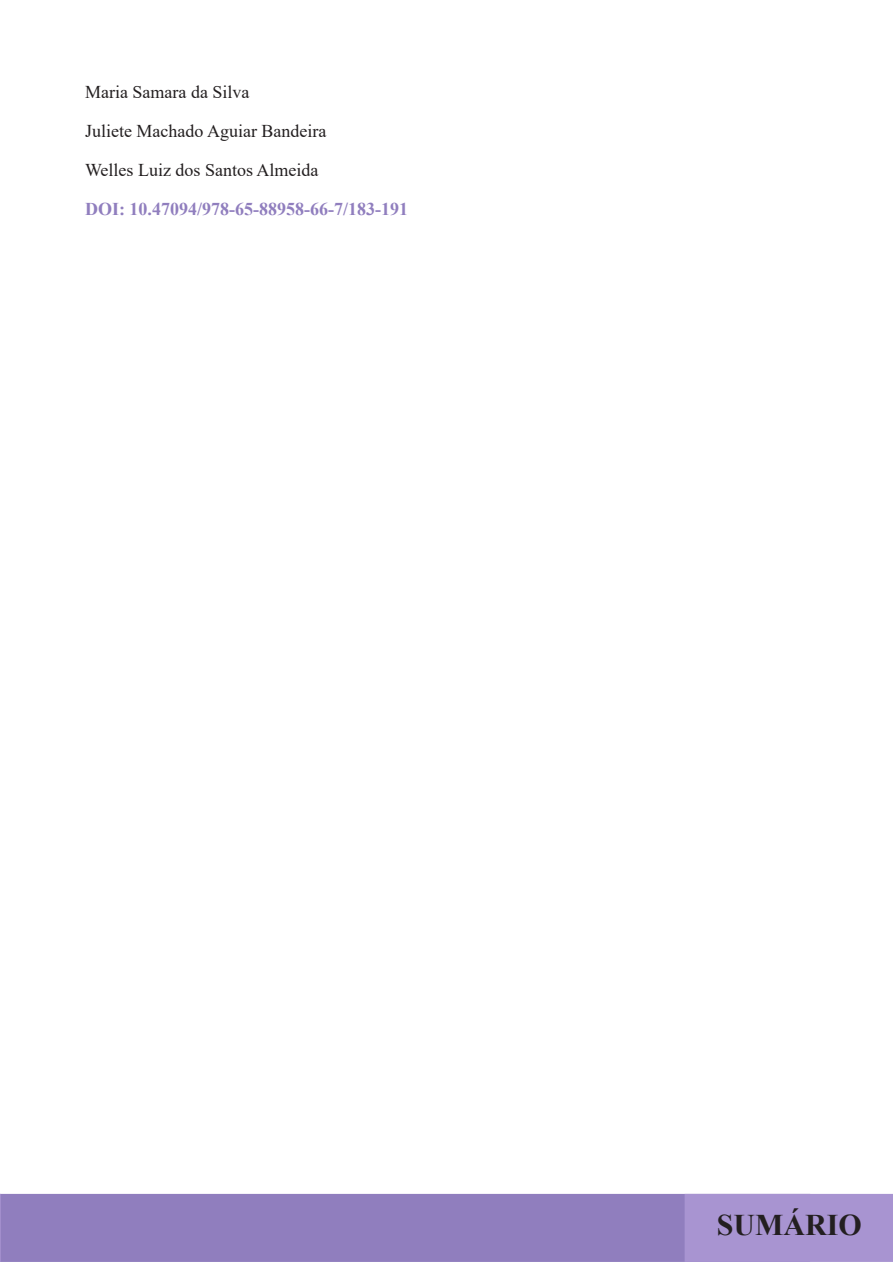
<style>
.page{position:relative;width:893px;height:1263px;background:#fff}
.page>*{position:absolute;margin:0;border:0;box-sizing:border-box;transform-origin:0 0}
.t1{font:700 30px "Times New Roman";color:#231f20}
.t2{font:18px "Times New Roman";color:#231f20}
.t3{font:700 18px "Times New Roman";color:#907ebe}
</style>
<div class="page">
<div style="left:0;top:1194px;width:810px;height:68px;background:#907ebe"></div>
<svg style="left:0;top:1194px;width:1px;height:68px"></svg>
<div style="left:685px;top:1194px;width:208px;height:67px;background:#a894d1"></div>
<div style="left:685px;top:1194px;width:208px;height:68px;border:2px solid #a894d1"></div>
<p class="t2" style="left:85px;top:79px;width:166px">Maria Samara da Silva</p>
<p class="t2" style="left:85px;top:118px;width:243px">Juliete Machado Aguiar Bandeira</p>
<p class="t2" style="left:85px;top:157px;width:235px">Welles Luiz dos Santos Almeida</p>
<p class="t3" style="left:85px;top:196px;width:324px">DOI: 10.47094/978-65-88958-66-7/183-191</p>
<h1 class="t1" style="left:717px;top:1204px;width:146px">SUMÁRIO</h1>
</div>
